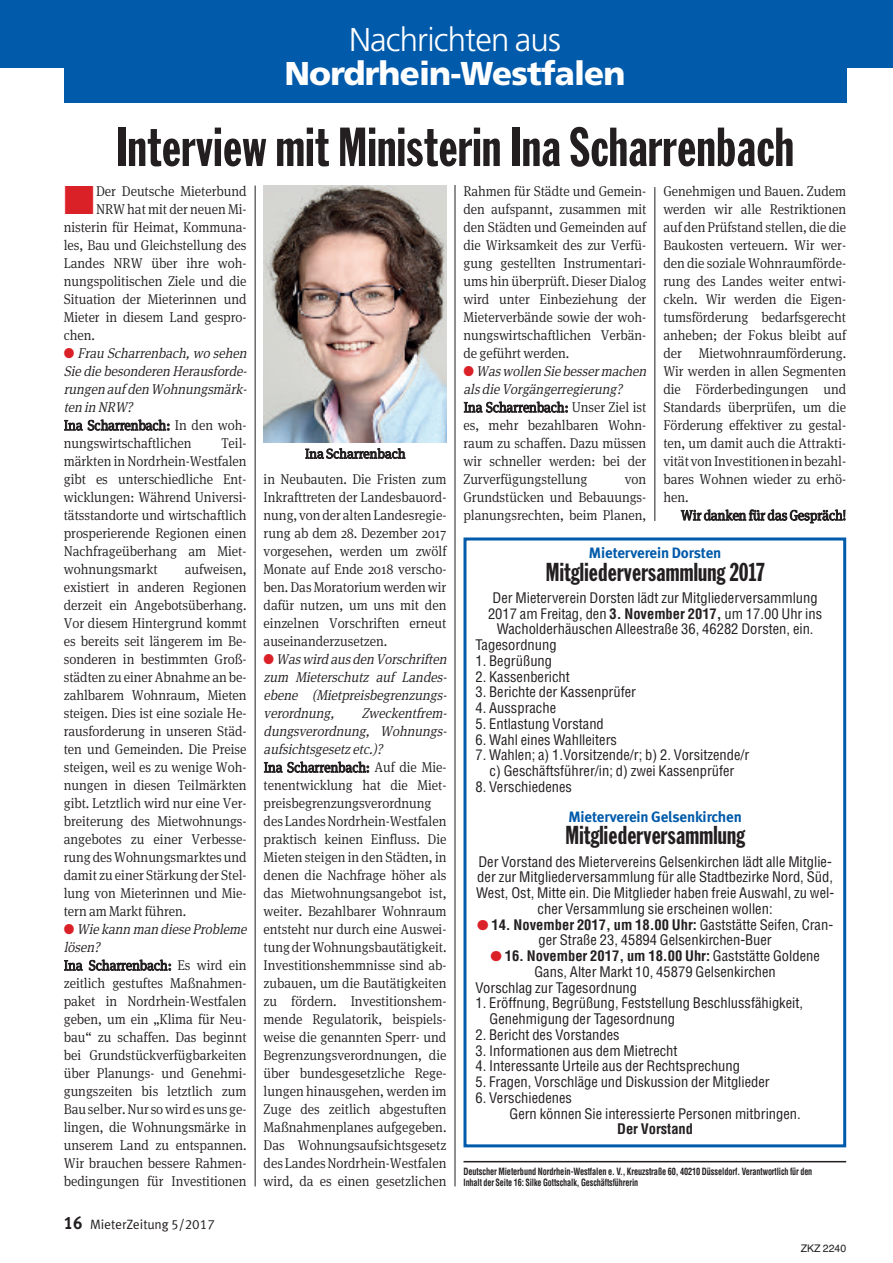
<style>
.page{position:relative;width:893px;height:1263px;background:#fff}
.page>*{position:absolute;margin:0;border:0;box-sizing:border-box;transform-origin:0 0}
.t1{font:54px "Franklin Gothic Extra Cond";letter-spacing:.01em;color:#231f20}
.t2{font:900 33px "Frutiger";letter-spacing:-.025em;color:#fff}
.t3{font:300 33px "Frutiger";letter-spacing:-.025em;color:#fff}
.t4{font:25.5px "Franklin Gothic Extra Cond";letter-spacing:.01em;color:#231f20}
.t5{font:700 15px "VZ Meta LF";letter-spacing:-.005em;color:#015aaa}
.t6{font:300 14.25px/18px "Meta Serif OT";letter-spacing:-.005em;color:#231f20;text-align:justify;scale:.94 1}
.t7{font:condensed 14.25px/15.8px "Helvetica";color:#231f20;text-align:center}
.t8{font:italic 300 14.25px/18px "Meta Serif OT";letter-spacing:-.005em;color:#231f20;text-align:justify;scale:.94 1}
.t9{font:700 condensed 14.25px "Helvetica";color:#231f20}
.t10{font:13.5px "VZ Meta LF";color:#231f20}
.t11{font:300 13.5px "Meta Serif OT";letter-spacing:-.005em;color:#231f20}
.t12{font:10.5px "Helvetica";color:#231f20}
.t13{font:700 condensed 9.75px/11.2px "Helvetica";letter-spacing:-.01em;color:#231f20;scale:.85 1}
.s1{color:#db2128}
.s2{font-weight:700}
.s3{font-weight:400}
.s4{font-weight:700;font-size:18px}
</style>
<div class="page">
<hr style="left:455px;top:185px;width:1px;height:1001px;background:#231f20">
<hr style="left:255px;top:186px;width:1px;height:1000px;background:#231f20">
<hr style="left:655px;top:187px;width:1px;height:334px;background:#231f20">
<div style="left:64px;top:60px;width:782px;height:42px;background:#015aaa"></div>
<div style="left:0;top:0;width:893px;height:67px;background:#015aaa"></div>
<hr style="left:463px;top:1161px;width:383px;height:1px;background:#231f20">
<div style="left:463px;top:537px;width:383px;height:610px;border:3px solid #015aaa"></div>
<img style="left:264px;top:186px;width:182px;height:256px">
<h2 class="t3" style="left:349px;top:26px;width:213px">Nachrichten aus</h2>
<h2 class="t2" style="left:284px;top:60px;width:343px">Nordrhein-Westfalen</h2>
<h1 class="t1" style="left:116px;top:128px;width:679px">Interview mit Ministerin Ina Scharrenbach</h1>
<p class="t6" style="left:64px;top:183px;width:196px"><span class="s1">■</span>Der Deutsche Mieterbund</p>
<p class="t6" style="left:663px;top:183px;width:196px">Genehmigen und Bauen. Zudem werden wir alle Restriktionen auf den Prüfstand stellen, die die Baukosten verteuern. Wir wer&shy;den die soziale Wohnraumförde&shy;rung des Landes weiter entwi&shy;ckeln. Wir werden die Eigen&shy;tumsförderung bedarfsgerecht anheben; der Fokus bleibt auf der Mietwohnraumförderung.<br>Wir werden in allen Segmenten die Förderbedingungen und Standards überprüfen, um die Förderung effektiver zu gestal&shy;ten, um damit auch die Attrakti&shy;vität vonInvestitioneninbezahl&shy;bares Wohnen wieder zu erhö&shy;hen.</p>
<p class="t6" style="left:681px;top:507px;width:177px">Wir danken für das Gespräch!</p>
<p class="t6" style="left:463px;top:183px;width:196px">Rahmen für Städte und Gemein&shy;den aufspannt, zusammen mit den Städten und Gemeinden auf die Wirksamkeit des zur Verfü&shy;gung gestellten Instrumentari&shy;ums hin überprüft. Dieser Dialog wird unter Einbeziehung der Mieterverbände sowie der woh&shy;nungswirtschaftlichen Verbän&shy;de geführt werden.</p>
<p class="t8" style="left:463px;top:363px;width:199px"><span class="s1">●</span> Was wollen Sie besser machen als die Vorgängerregierung?</p>
<p class="t6" style="left:463px;top:399px;width:196px">Ina Scharrenbach: Unser Ziel ist es, mehr bezahlbaren Wohn&shy;raum zu schaffen. Dazu müssen wir schneller werden: bei der Zurverfügungstellung</p>
<p class="t6" style="left:96px;top:201px;width:162px">NRW hat mit der neuen Mi-</p>
<p class="t6" style="left:64px;top:219px;width:196px">nisterin für Heimat, Kommuna-</p>
<p class="t6" style="left:64px;top:237px;width:196px">les, Bau und Gleichstellung des</p>
<p class="t6" style="left:64px;top:255px;width:196px">Landes NRW über ihre woh-</p>
<p class="t6" style="left:64px;top:273px;width:196px">nungspolitischen Ziele und die</p>
<p class="t6" style="left:64px;top:291px;width:196px">Situation der Mieterinnen und</p>
<p class="t6" style="left:64px;top:309px;width:196px">Mieter in diesem Land gespro-</p>
<p class="t6" style="left:64px;top:327px;width:35px">chen.</p>
<p class="t8" style="left:64px;top:345px;width:199px"><span class="s1">●</span> Frau Scharrenbach, wo sehen Sie die besonderen Herausforde&shy;rungen auf denWohnungsmärk&shy;ten in NRW?</p>
<p class="t6" style="left:64px;top:417px;width:196px">Ina Scharrenbach: In den woh&shy;nungswirtschaftlichen</p>
<p class="t6" style="left:64px;top:435px;width:196px;text-indent:158px">Teil&shy;märkten in Nordrhein-Westfalen gibt es unterschiedliche Ent&shy;wicklungen: Während Universi&shy;tätsstandorte und wirtschaftlich prosperierende Regionen einen Nachfrageüberhang am Miet&shy;wohnungsmarkt</p>
<p class="t11" style="left:305px;top:448px;width:102px">Ina Scharrenbach</p>
<p class="t6" style="left:264px;top:471px;width:196px">in Neubauten. Die Fristen zum Inkrafttreten der Landesbauord&shy;nung, vonder altenLandesregie&shy;rung ab dem 28. Dezember 2017 vorgesehen, werden um zwölf Monate auf Ende 2018 verscho&shy;ben. Das Moratorium werden wir dafür nutzen, um uns mit den einzelnen Vorschriften erneut auseinanderzusetzen.</p>
<p class="t8" style="left:264px;top:651px;width:199px"><span class="s1">●</span> Waswird aus denVorschriften zum Mieterschutz auf Landes&shy;ebene (Mietpreisbegrenzungs&shy;verordnung,</p>
<p class="t6" style="left:463px;top:471px;width:196px;text-indent:161px">von Grundstücken und Bebauungs&shy;planungsrechten, beim Planen,</p>
<p class="t5" style="left:589px;top:544px;width:134px">Mieterverein Dorsten</p>
<h3 class="t4" style="left:546px;top:563px;width:220px">Mitgliederversammlung 2017</h3>
<p class="t7" style="left:492px;top:590px;width:327px">Der Mieterverein Dorsten lädt zur Mitgliederversammlung</p>
<p class="t7" style="left:488px;top:606px;width:336px">2017 am Freitag, den <span class="s2">3. November 2017,</span> um 17.00 Uhr ins</p>
<p class="t7" style="left:497px;top:622px;width:318px">Wacholderhäuschen Alleestraße 36, 46282 Dorsten, ein.</p>
<p class="t7" style="left:475px;top:637px;width:83px">Tagesordnung</p>
<p class="t7" style="left:475px;top:653px;width:78px">1. Begrüßung</p>
<p class="t7" style="left:475px;top:669px;width:96px">2. Kassenbericht</p>
<p class="t7" style="left:475px;top:685px;width:162px">3. Berichte der Kassenprüfer</p>
<p class="t7" style="left:475px;top:700px;width:82px">4. Aussprache</p>
<p class="t7" style="left:475px;top:716px;width:130px">5. Entlastung Vorstand</p>
<p class="t7" style="left:475px;top:732px;width:143px">6. Wahl eines Wahlleiters</p>
<p class="t7" style="left:475px;top:748px;width:275px">7. Wahlen; a) 1.Vorsitzende/r; b) 2. Vorsitzende/r c) Geschäftsführer/in; d) zwei Kassenprüfer</p>
<p class="t7" style="left:475px;top:779px;width:98px">8. Verschiedenes</p>
<p class="t6" style="left:64px;top:561px;width:196px;text-indent:121px">aufweisen, existiert in anderen Regionen derzeit ein Angebotsüberhang.<br>Vor diesem Hintergrund kommt es bereits seit längerem im Be&shy;sonderen in bestimmten Groß&shy;städten zu einer Abnahme an be&shy;zahlbarem Wohnraum, Mieten steigen. Dies ist eine soziale He&shy;rausforderung in unseren Städ&shy;ten und Gemeinden. Die Preise steigen, weil es zu wenige Woh&shy;nungen in diesen Teilmärkten gibt. Letztlich wird nur eine Ver&shy;breiterung des Mietwohnungs&shy;angebotes zu einer Verbesse&shy;rung desWohnungsmarktesund damit zu einer Stärkung der Stel&shy;lung von Mieterinnen und Mie&shy;tern am Markt führen.</p>
<p class="t8" style="left:64px;top:921px;width:199px"><span class="s1">●</span> Wie kann man diese Probleme lösen?</p>
<p class="t6" style="left:64px;top:957px;width:196px">Ina Scharrenbach: Es wird ein zeitlich gestuftes Maßnahmen&shy;paket in Nordrhein-Westfalen geben, um ein „Klima für Neu&shy;bau“ zu schaffen. Das beginnt bei Grundstückverfügbarkeiten über Planungs- und Genehmi&shy;gungszeiten bis letztlich zum Bauselber.Nur sowirdesuns ge&shy;lingen, die Wohnungsmärke in unserem Land zu entspannen.<br>Wir brauchen bessere Rahmen&shy;bedingungen für Investitionen</p>
<p class="t8" style="left:264px;top:705px;width:199px;text-indent:98px">Zweckentfrem&shy;dungsverordnung, Wohnungs&shy;aufsichtsgesetz etc.)?</p>
<p class="t6" style="left:264px;top:759px;width:196px;text-align:left">Ina Scharrenbach: Auf die Mie&shy;tenentwicklung hat die Miet&shy;preisbegrenzungsverordnung desLandesNordrhein-Westfalen praktisch keinen Einfluss. Die<br>Mieten steigen in den Städten, in denen die Nachfrage höher als das Mietwohnungsangebot ist, weiter. Bezahlbarer Wohnraum entsteht nur durch eine Auswei&shy;tungderWohnungsbautätigkeit.<br>Investitionshemmnisse sind ab&shy;zubauen, um die Bautätigkeiten zu fördern. Investitionshem&shy;mende Regulatorik, beispiels&shy;weise die genannten Sperr- und<br>Begrenzungsverordnungen, die über bundesgesetzliche Rege&shy;lungen hinausgehen, werden im<br>Zuge des zeitlich abgestuften<br>Maßnahmenplanes aufgegeben.<br>Das Wohnungsaufsichtsgesetz desLandesNordrhein-Westfalen wird, da es einen gesetzlichen</p>
<p class="t5" style="left:568px;top:808px;width:175px">Mieterverein Gelsenkirchen</p>
<h3 class="t4" style="left:565px;top:826px;width:181px">Mitgliederversammlung</h3>
<p class="t7" style="left:476px;top:854px;width:360px">Der Vorstand des Mietervereins Gelsenkirchen lädt alle Mitglie&shy;der zur Mitgliederversammlung für alle Stadtbezirke Nord, Süd, West, Ost, Mitte ein. Die Mitglieder haben freie Auswahl, zu wel&shy;cher Versammlung sie erscheinen wollen:</p>
<p class="t7" style="left:477px;top:917px;width:358px"><span class="s1">●</span> <span class="s2">14. November 2017, um 18.00 Uhr:</span> Gaststätte Seifen, Cran&shy;ger Straße 23, 45894 Gelsenkirchen-Buer</p>
<p class="t9" style="left:490px;top:948px;width:331px"><span class="s1">●</span> 16. November 2017, um 18.00 Uhr: <span class="s3">Gaststätte Goldene</span></p>
<p class="t7" style="left:534px;top:964px;width:243px">Gans, Alter Markt 10, 45879 Gelsenkirchen</p>
<p class="t7" style="left:475px;top:980px;width:163px">Vorschlag zur Tagesordnung</p>
<p class="t7" style="left:490px;top:995px;width:315px;text-align:left;text-indent:-14px">1. Eröffnung, Begrüßung, Feststellung Beschlussfähigkeit,<br>Genehmigung der Tagesordnung</p>
<p class="t7" style="left:475px;top:1027px;width:146px">2. Bericht des Vorstandes</p>
<p class="t7" style="left:475px;top:1043px;width:204px">3. Informationen aus dem Mietrecht</p>
<p class="t7" style="left:475px;top:1058px;width:266px">4. Interessante Urteile aus der Rechtsprechung</p>
<p class="t7" style="left:475px;top:1074px;width:296px">5. Fragen, Vorschläge und Diskussion der Mitglieder</p>
<p class="t7" style="left:509px;top:1090px;width:293px;text-align:left;text-indent:-34px">6. Verschiedenes<br>Gern können Sie interessierte Personen mitbringen.</p>
<p class="t9" style="left:617px;top:1121px;width:77px">Der Vorstand</p>
<p class="t13" style="left:463px;top:1166px;width:412px">Deutscher Mieterbund Nordrhein-Westfalen e. V., Kreuzstraße 60, 40210 Düsseldorf. Verantwortlich für den<br>Inhalt der Seite 16: Silke Gottschalk, Geschäftsführerin</p>
<p class="t10" style="left:64px;top:1216px;width:153px"><span class="s4">16</span> MieterZeitung 5/2017</p>
<p class="t12" style="left:801px;top:1242px;width:47px">ZKZ 2240</p>
</div>
